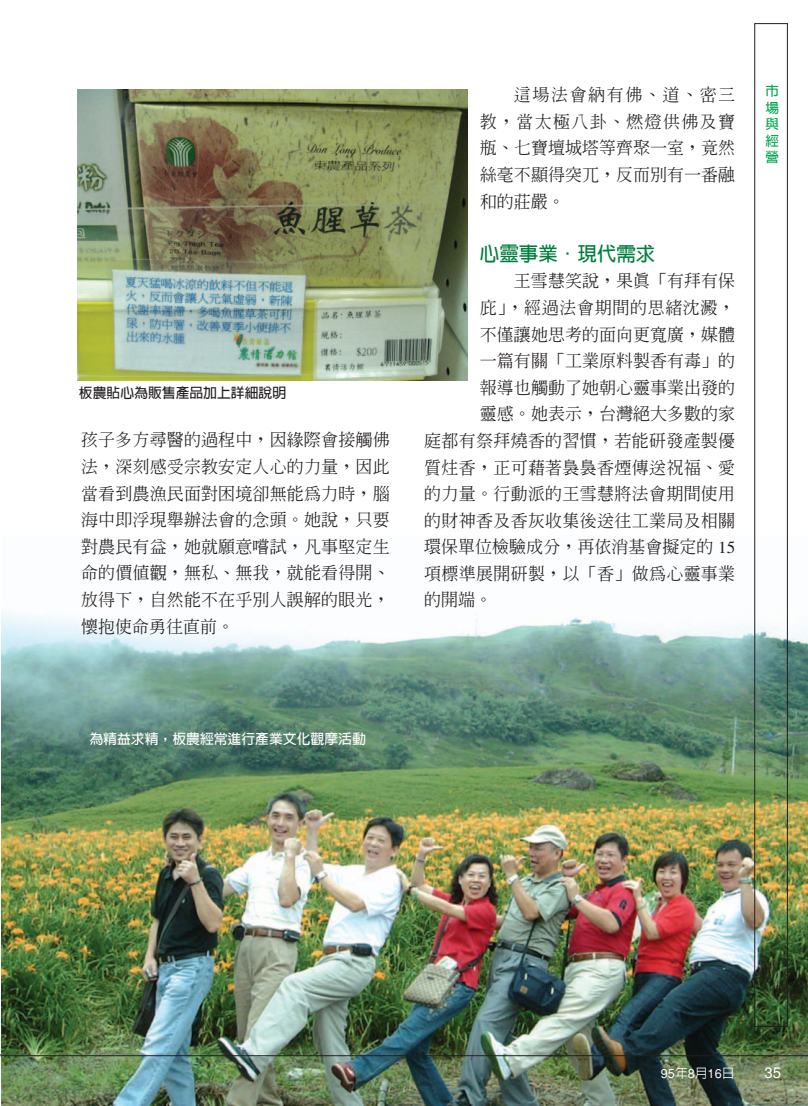
<style>
.page{position:relative;width:808px;height:1106px;background:#fff}
.page>*{position:absolute;margin:0;border:0;box-sizing:border-box;transform-origin:0 0}
.t1{font:700 19.5px "Lin Gothic";color:#007e3d}
.t2{font:500 16.95px/26.5px "Inn Ming";letter-spacing:.01em;color:#231f20;text-align:justify}
.t3{font:500 16.95px "Inn Ming";letter-spacing:.035em;color:#231f20}
.t4{font:15px "Helvetica";color:#fff}
.t5{font:700 13.8px "Lin Gothic";color:#fff}
.t6{font:700 13.8px "Lin Gothic";color:#231f20}
.t7{font:700 13.5px/16.5px "Lin Gothic";color:#00a54f;text-align:justify}
.t8{font:12.75px "Helvetica";color:#fff}
.s1{font-family:"Times";font-weight:400}
.s2{font-family:"Lin Gothic";font-weight:500}
</style>
<div class="page">
<img style="left:0;top:23px;width:808px;height:1082px">
<p class="t6" style="left:79px;top:386px;width:209px">板農貼心為販售產品加上詳細說明</p>
<p class="t2" style="left:81px;top:427px;width:310px">孩子多方尋醫的過程中，因緣際會接觸佛法，深刻感受宗教安定人心的力量，因此當看到農漁民面對困境卻無能為力時，腦海中即浮現舉辦法會的念頭。她說，只要對農民有益，她就願意嚐試，凡事堅定生命的價值觀，無私、無我，就能看得開、放得下，自然能不在乎別人誤解的眼光，懷抱使命勇往直前。</p>
<p class="t2" style="left:480px;top:82px;width:257px;text-indent:34px">這場法會納有佛、道、密三教，當太極八卦、燃燈供佛及寶瓶、七寶壇城塔等齊聚一室，竟然絲毫不顯得突兀，反而別有一番融和的莊嚴。</p>
<p class="t1" style="left:480px;top:244px;width:177px">心靈事業．現代需求</p>
<p class="t2" style="left:514px;top:268px;width:223px">王雪慧笑說，果真「有拜有保</p>
<p class="t3" style="left:480px;top:299px;width:257px">庇」，經過法會期間的思緒沈澱，</p>
<p class="t2" style="left:480px;top:321px;width:257px">不僅讓她思考的面向更寬廣，媒體</p>
<p class="t2" style="left:480px;top:347px;width:257px">一篇有關「工業原料製香有毒」的</p>
<p class="t2" style="left:480px;top:374px;width:257px">報導也觸動了她朝心靈事業出發的</p>
<p class="t2" style="left:480px;top:400px;width:257px">靈感。她表示，台灣絕大多數的家</p>
<p class="t2" style="left:424px;top:427px;width:312px">庭都有祭拜燒香的習慣，若能研發產製優</p>
<p class="t2" style="left:424px;top:454px;width:312px">質炷香，正可藉著裊裊香煙傳送祝福、愛</p>
<p class="t2" style="left:424px;top:480px;width:312px">的力量。行動派的王雪慧將法會期間使用</p>
<p class="t2" style="left:424px;top:507px;width:312px">的財神香及香灰收集後送往工業局及相關</p>
<p class="t2" style="left:424px;top:533px;width:312px">環保單位檢驗成分，再依消基會擬定的 <span class="s1">15</span></p>
<p class="t2" style="left:424px;top:560px;width:312px">項標準展開研製，以「香」做為心靈事業</p>
<p class="t2" style="left:424px;top:586px;width:70px">的開端。</p>
<p class="t7" style="left:765px;top:83px;width:15px">市場與經營</p>
<p class="t5" style="left:89px;top:732px;width:278px">為精益求精，板農經常進行產業文化觀摩活動</p>
<p class="t8" style="left:661px;top:1068px;width:75px">95<span class="s2">年</span>8<span class="s2">月</span>16<span class="s2">日</span></p>
<p class="t4" style="left:765px;top:1067px;width:18px">35</p>
</div>
